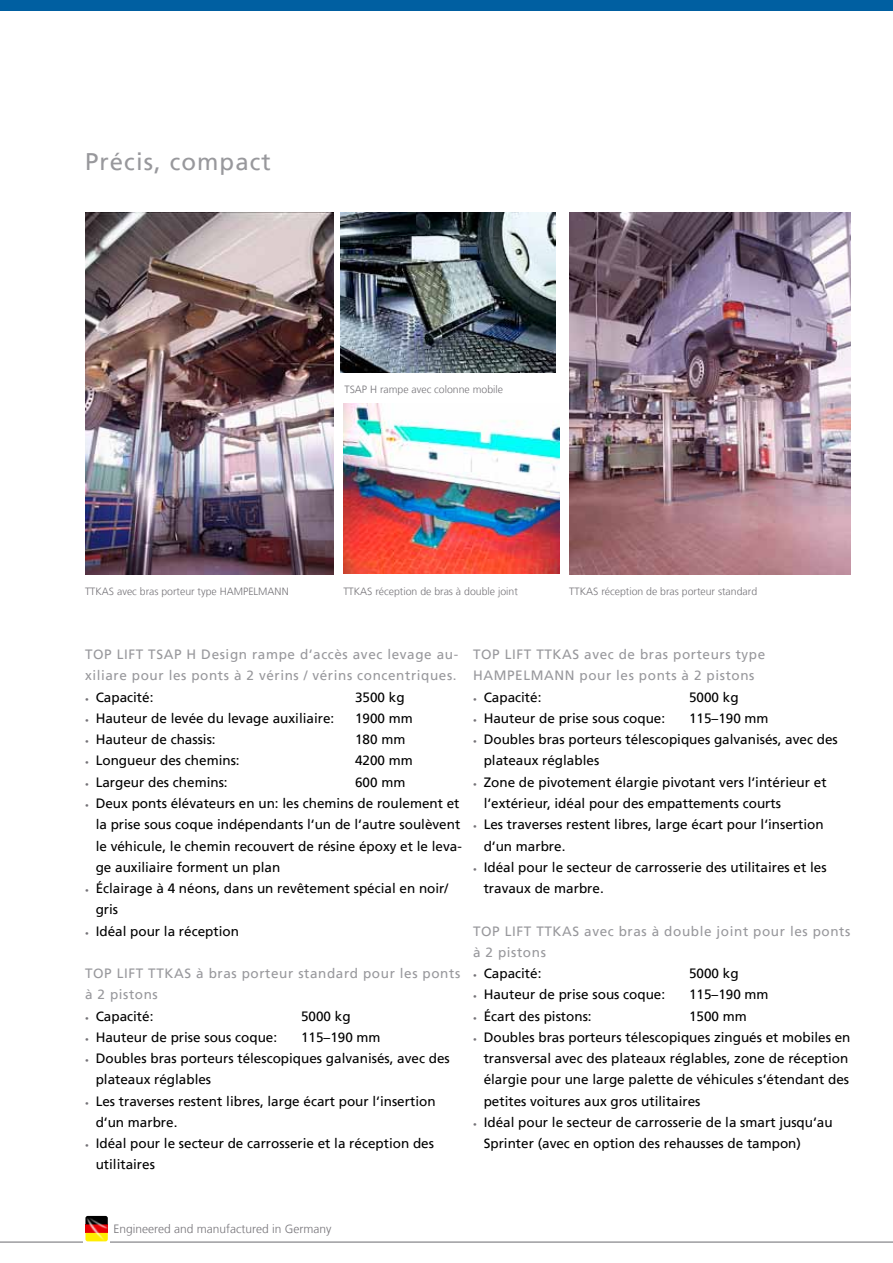
<style>
.page{position:relative;width:893px;height:1263px;background:#fff}
.page>*{position:absolute;margin:0;border:0;box-sizing:border-box;transform-origin:0 0}
.t1{font:24px "Frutiger LT";letter-spacing:.045em;color:#98989c}
.t2{font:13.5px/21.3px "Frutiger LT";color:#000}
.t3{font:13.5px/21.3px "Frutiger LT";letter-spacing:.045em;color:#98989c}
.t4{font:300 12px "Frutiger LT";color:#757378}
.t5{font:300 10.5px "Frutiger LT";color:#757378}
.s1{font-size:7.5px;color:#757378}
</style>
<div class="page">
<img style="left:340px;top:213px;width:216px;height:159px">
<img style="left:344px;top:404px;width:215px;height:170px">
<img style="left:570px;top:213px;width:280px;height:361px">
<img style="left:85px;top:213px;width:248px;height:361px">
<div style="left:0;top:0;width:893px;height:11px;background:#005fa1"></div>
<hr style="left:0;top:1242px;width:893px;height:1px;background:#9b9b9e">
<img style="left:84px;top:1215px;width:26px;height:28px">
<h1 class="t1" style="left:85px;top:148px;width:187px">Précis, compact</h1>
<p class="t5" style="left:344px;top:384px;width:160px">TSAP H rampe avec colonne mobile</p>
<p class="t5" style="left:85px;top:586px;width:205px">TTKAS avec bras porteur type HAMPELMANN</p>
<p class="t5" style="left:343px;top:586px;width:176px">TTKAS réception de bras à double joint</p>
<p class="t5" style="left:569px;top:586px;width:189px">TTKAS réception de bras porteur standard</p>
<p class="t3" style="left:85px;top:644px;width:375px">TOP LIFT TSAP H Design rampe d‘accès avec levage au&shy;xiliare pour les ponts à 2 vérins / vérins concentriques.</p>
<p class="t2" style="left:85px;top:686px;width:70px"><span class="s1">•</span> Capacité:</p>
<p class="t2" style="left:355px;top:686px;width:51px">3500 kg</p>
<p class="t2" style="left:85px;top:708px;width:251px"><span class="s1">•</span> Hauteur de levée du levage auxiliaire:</p>
<p class="t2" style="left:355px;top:708px;width:59px">1900 mm</p>
<p class="t2" style="left:85px;top:729px;width:132px"><span class="s1">•</span> Hauteur de chassis:</p>
<p class="t2" style="left:355px;top:729px;width:52px">180 mm</p>
<p class="t2" style="left:85px;top:750px;width:156px"><span class="s1">•</span> Longueur des chemins:</p>
<p class="t2" style="left:355px;top:750px;width:59px">4200 mm</p>
<p class="t2" style="left:85px;top:771px;width:144px"><span class="s1">•</span> Largeur des chemins:</p>
<p class="t2" style="left:355px;top:771px;width:52px">600 mm</p>
<p class="t2" style="left:96px;top:793px;width:368px;text-indent:-11px"><span class="s1">•</span> Deux ponts élévateurs en un: les chemins de roulement et la prise sous coque indépendants l‘un de l‘autre soulèvent le véhicule, le chemin recouvert de résine époxy et le leva&shy;ge auxiliaire forment un plan</p>
<p class="t2" style="left:96px;top:878px;width:354px;text-indent:-11px"><span class="s1">•</span> Éclairage à 4 néons, dans un revêtement spécial en noir/ gris</p>
<p class="t2" style="left:85px;top:920px;width:155px"><span class="s1">•</span> Idéal pour la réception</p>
<p class="t3" style="left:85px;top:963px;width:377px">TOP LIFT TTKAS à bras porteur standard pour les ponts à 2 pistons</p>
<p class="t2" style="left:85px;top:1005px;width:70px"><span class="s1">•</span> Capacité:</p>
<p class="t2" style="left:301px;top:1005px;width:51px">5000 kg</p>
<p class="t2" style="left:85px;top:1026px;width:194px"><span class="s1">•</span> Hauteur de prise sous coque:</p>
<p class="t2" style="left:301px;top:1026px;width:81px">115–190 mm</p>
<p class="t2" style="left:96px;top:1048px;width:356px;text-indent:-11px"><span class="s1">•</span> Doubles bras porteurs télescopiques galvanisés, avec des plateaux réglables</p>
<p class="t2" style="left:96px;top:1090px;width:341px;text-indent:-11px"><span class="s1">•</span> Les traverses restent libres, large écart pour l‘insertion d‘un marbre.</p>
<p class="t2" style="left:96px;top:1133px;width:340px;text-indent:-11px"><span class="s1">•</span> Idéal pour le secteur de carrosserie et la réception des utilitaires</p>
<p class="t3" style="left:473px;top:644px;width:294px">TOP LIFT TTKAS avec de bras porteurs type<br>HAMPELMANN pour les ponts à 2 pistons</p>
<p class="t2" style="left:473px;top:686px;width:70px"><span class="s1">•</span> Capacité:</p>
<p class="t2" style="left:689px;top:686px;width:51px">5000 kg</p>
<p class="t2" style="left:473px;top:708px;width:194px"><span class="s1">•</span> Hauteur de prise sous coque:</p>
<p class="t2" style="left:689px;top:708px;width:81px">115–190 mm</p>
<p class="t2" style="left:484px;top:729px;width:356px;text-indent:-11px"><span class="s1">•</span> Doubles bras porteurs télescopiques galvanisés, avec des plateaux réglables</p>
<p class="t2" style="left:484px;top:771px;width:344px;text-indent:-11px"><span class="s1">•</span> Zone de pivotement élargie pivotant vers l‘intérieur et l‘extérieur, idéal pour des empattements courts</p>
<p class="t2" style="left:484px;top:814px;width:341px;text-indent:-11px"><span class="s1">•</span> Les traverses restent libres, large écart pour l‘insertion d‘un marbre.</p>
<p class="t2" style="left:484px;top:856px;width:344px;text-indent:-11px"><span class="s1">•</span> Idéal pour le secteur de carrosserie des utilitaires et les travaux de marbre.</p>
<p class="t3" style="left:473px;top:920px;width:379px">TOP LIFT TTKAS avec bras à double joint pour les ponts à 2 pistons</p>
<p class="t2" style="left:473px;top:963px;width:70px"><span class="s1">•</span> Capacité:</p>
<p class="t2" style="left:689px;top:963px;width:51px">5000 kg</p>
<p class="t2" style="left:473px;top:984px;width:194px"><span class="s1">•</span> Hauteur de prise sous coque:</p>
<p class="t2" style="left:689px;top:984px;width:81px">115–190 mm</p>
<p class="t2" style="left:473px;top:1005px;width:120px"><span class="s1">•</span> Écart des pistons:</p>
<p class="t2" style="left:689px;top:1005px;width:59px">1500 mm</p>
<p class="t2" style="left:484px;top:1026px;width:368px;text-indent:-11px"><span class="s1">•</span> Doubles bras porteurs télescopiques zingués et mobiles en transversal avec des plateaux réglables, zone de réception élargie pour une large palette de véhicules s‘étendant des petites voitures aux gros utilitaires</p>
<p class="t2" style="left:484px;top:1111px;width:350px;text-indent:-11px"><span class="s1">•</span> Idéal pour le secteur de carrosserie de la smart jusqu‘au<br>Sprinter (avec en option des rehausses de tampon)</p>
<p class="t4" style="left:113px;top:1222px;width:220px">Engineered and manufactured in Germany</p>
</div>
